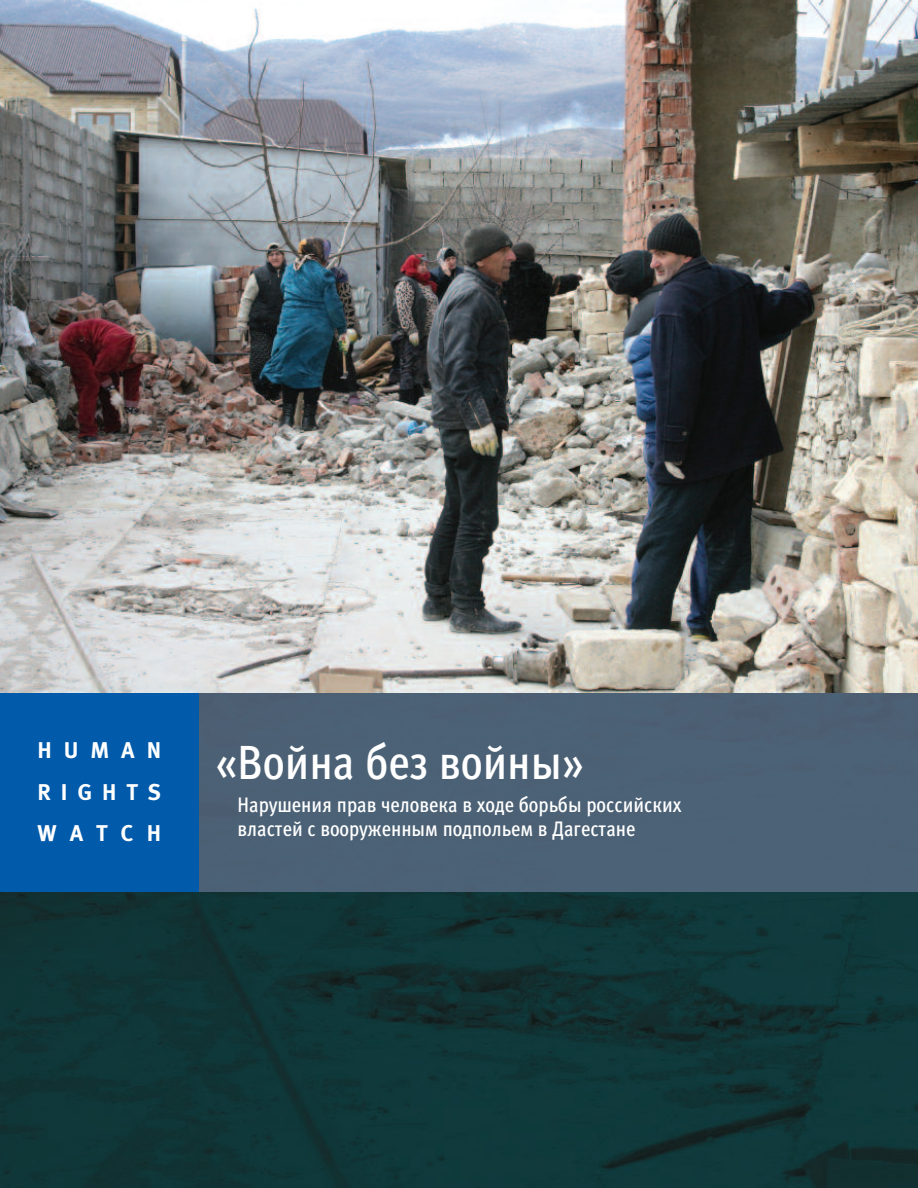
<style>
.page{position:relative;width:918px;height:1188px;background:#fff}
.page>*{position:absolute;margin:0;border:0;box-sizing:border-box;transform-origin:0 0}
.t1{font:500 condensed 48px "Meta Pro";color:#fff}
.t2{font:700 22.8px/41.7px "Meta Pro";letter-spacing:.525em;color:#fff;text-align:justify}
.t3{font:500 condensed 21px/24px "Meta Pro";color:#fff}
</style>
<div class="page">
<img style="left:0;top:892px;width:918px;height:296px">
<img style="left:0;top:0;width:918px;height:693px">
<div style="left:0;top:693px;width:918px;height:199px;background:#4c6176"></div>
<div style="left:0;top:693px;width:199px;height:199px;background:#015aaa"></div>
<p class="t2" style="left:38px;top:731px;width:125px">HUMAN RIGHTS WATCH</p>
<h1 class="t1" style="left:216px;top:744px;width:370px">«Война без войны»</h1>
<p class="t3" style="left:238px;top:795px;width:445px">Нарушения прав человека в ходе борьбы российских властей с вооруженным подпольем в Дагестане</p>
</div>
